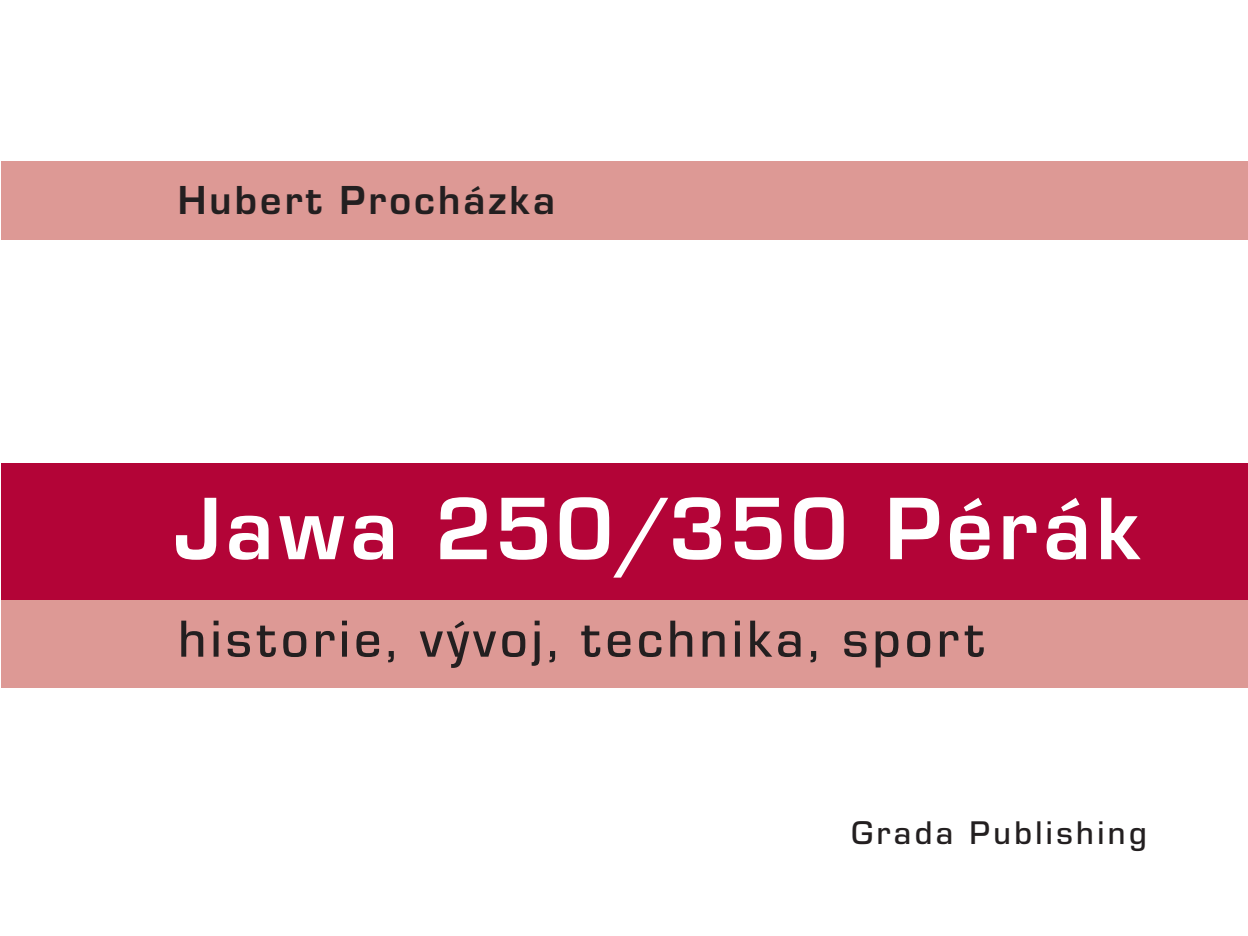
<style>
.page{position:relative;width:1248px;height:936px;background:#fff}
.page>*{position:absolute;margin:0;border:0;box-sizing:border-box;transform-origin:0 0}
.t1{font:700 92px "Eurostile TOT";letter-spacing:.05em;color:#fff}
.t2{font:500 54px "Eurostile TOT";letter-spacing:.075em;color:#231f20}
.t3{font:700 42px "Eurostile TOT";letter-spacing:.075em;color:#231f20}
.t4{font:500 34px "Eurostile TOT";letter-spacing:.1em;color:#231f20}
</style>
<div class="page">
<div style="left:1px;top:161px;width:1247px;height:78px;background:#dd9995"></div>
<div style="left:1px;top:463px;width:1247px;height:142px;background:#b30437"></div>
<div style="left:1px;top:599px;width:1247px;height:88px;background:#dd9995"></div>
<p class="t3" style="left:178px;top:186px;width:379px">Hubert Procházka</p>
<h1 class="t1" style="left:174px;top:497px;width:968px">Jawa 250/350 Pérák</h1>
<p class="t2" style="left:178px;top:620px;width:807px">historie, vývoj, technika, sport</p>
<p class="t4" style="left:851px;top:821px;width:297px">Grada Publishing</p>
</div>
